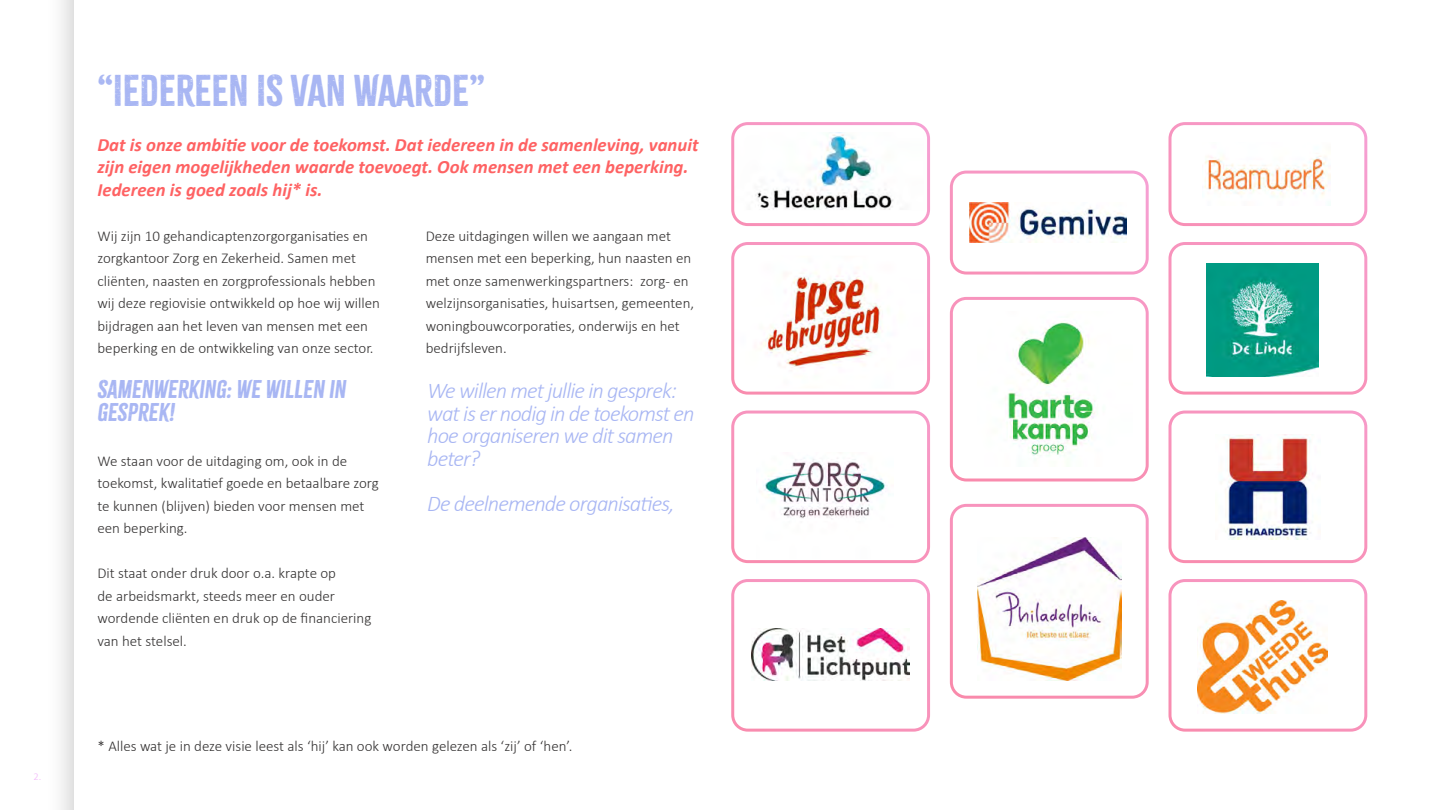
<style>
.page{position:relative;width:1440px;height:810px;background:#fff}
.page>*{position:absolute;margin:0;border:0;box-sizing:border-box;transform-origin:0 0}
.t1{font:39px "Citrus Gothic";color:#a8b6f3}
.t2{font:italic 300 22.5px/22.5px "Calibri";letter-spacing:-.04em;color:#a8b6f3}
.t3{font:italic 22.5px/22.5px "Citrus Gothic";color:#a8b6f3}
.t4{font:italic 700 18.75px/22.5px "Calibri";color:#fe6263}
.t5{font:300 15px/22.5px "Calibri";color:#343232}
.t6{font:300 10.5px "Calibri";color:#f3b6fb}
</style>
<div class="page">
<div style="left:44px;top:0;width:1396px;height:810px;background:#000;opacity:.19"></div>
<div style="left:75px;top:0;width:1365px;height:810px;background:#fff"></div>
<img style="left:970px;top:203px;width:156px;height:39px">
<div style="left:950px;top:171px;width:199px;height:104px;border:3px solid #fff;border-radius:15px"></div>
<div style="left:1168px;top:122px;width:199px;height:104px;border:3px solid #fff;border-radius:15px"></div>
<img style="left:735px;top:272px;width:191px;height:116px">
<div style="left:731px;top:242px;width:199px;height:153px;border:3px solid #fff;border-radius:15px"></div>
<img style="left:763px;top:457px;width:124px;height:62px">
<div style="left:731px;top:411px;width:199px;height:152px;border:3px solid #fff;border-radius:15px"></div>
<img style="left:751px;top:628px;width:159px;height:52px">
<div style="left:731px;top:579px;width:199px;height:153px;border:3px solid #fff;border-radius:15px"></div>
<img style="left:1007px;top:322px;width:88px;height:134px">
<div style="left:950px;top:297px;width:199px;height:185px;border:3px solid #fff;border-radius:15px"></div>
<img style="left:735px;top:132px;width:191px;height:78px">
<div style="left:731px;top:122px;width:199px;height:104px;border:3px solid #fff;border-radius:15px"></div>
<div style="left:950px;top:504px;width:199px;height:195px;border:3px solid #fff;border-radius:15px"></div>
<img style="left:1206px;top:264px;width:112px;height:112px">
<div style="left:1168px;top:242px;width:199px;height:153px;border:3px solid #fff;border-radius:15px"></div>
<div style="left:1168px;top:411px;width:199px;height:152px;border:3px solid #fff;border-radius:15px"></div>
<img style="left:1197px;top:600px;width:131px;height:114px">
<div style="left:1168px;top:579px;width:199px;height:153px;border:3px solid #fff;border-radius:15px"></div>
<img style="left:1225px;top:435px;width:86px;height:104px">
<img style="left:977px;top:538px;width:144px;height:142px">
<img style="left:1204px;top:156px;width:127px;height:40px">
<p class="t6" style="left:33px;top:770px;width:9px">2.</p>
<h1 class="t1" style="left:98px;top:66px;width:389px">“IEDEREN IS VAN WAARDE”</h1>
<p class="t4" style="left:98px;top:133px;width:603px">Dat is onze ambitie voor de toekomst. Dat iedereen in de samenleving, vanuit zijn eigen mogelijkheden waarde toevoegt. Ook mensen met een beperking.<br>Iedereen is goed zoals hij* is.</p>
<p class="t5" style="left:98px;top:225px;width:284px">Wij zijn 10 gehandicaptenzorgorganisaties en zorgkantoor Zorg en Zekerheid. Samen met cliënten, naasten en zorgprofessionals hebben wij deze regiovisie ontwikkeld op hoe wij willen bijdragen aan het leven van mensen met een beperking en de ontwikkeling van onze sector.</p>
<p class="t3" style="left:98px;top:379px;width:251px">SAMENWERKING: WE WILEN IN<br>GESPREK!</p>
<p class="t5" style="left:98px;top:450px;width:283px">We staan voor de uitdaging om, ook in de toekomst, kwalitatief goede en betaalbare zorg te kunnen (blijven) bieden voor mensen met een beperking.</p>
<p class="t5" style="left:98px;top:562px;width:275px">Dit staat onder druk door o.a. krapte op<br>de arbeidsmarkt, steeds meer en ouder wordende cliënten en druk op de financiering van het stelsel.</p>
<p class="t5" style="left:426px;top:225px;width:270px">Deze uitdagingen willen we aangaan met mensen met een beperking, hun naasten en met onze samenwerkingspartners: zorg- en welzijnsorganisaties, huisartsen, gemeenten, woningbouwcorporaties, onderwijs en het bedrijfsleven.</p>
<p class="t2" style="left:427px;top:379px;width:269px">We willen met jullie in gesprek: wat is er nodig in de toekomst en hoe organiseren we dit samen beter?</p>
<p class="t2" style="left:427px;top:492px;width:249px">De deelnemende organisaties,</p>
<p class="t5" style="left:98px;top:734px;width:476px">* Alles wat je in deze visie leest als ‘hij’ kan ook worden gelezen als ‘zij’ of ‘hen’.</p>
</div>
